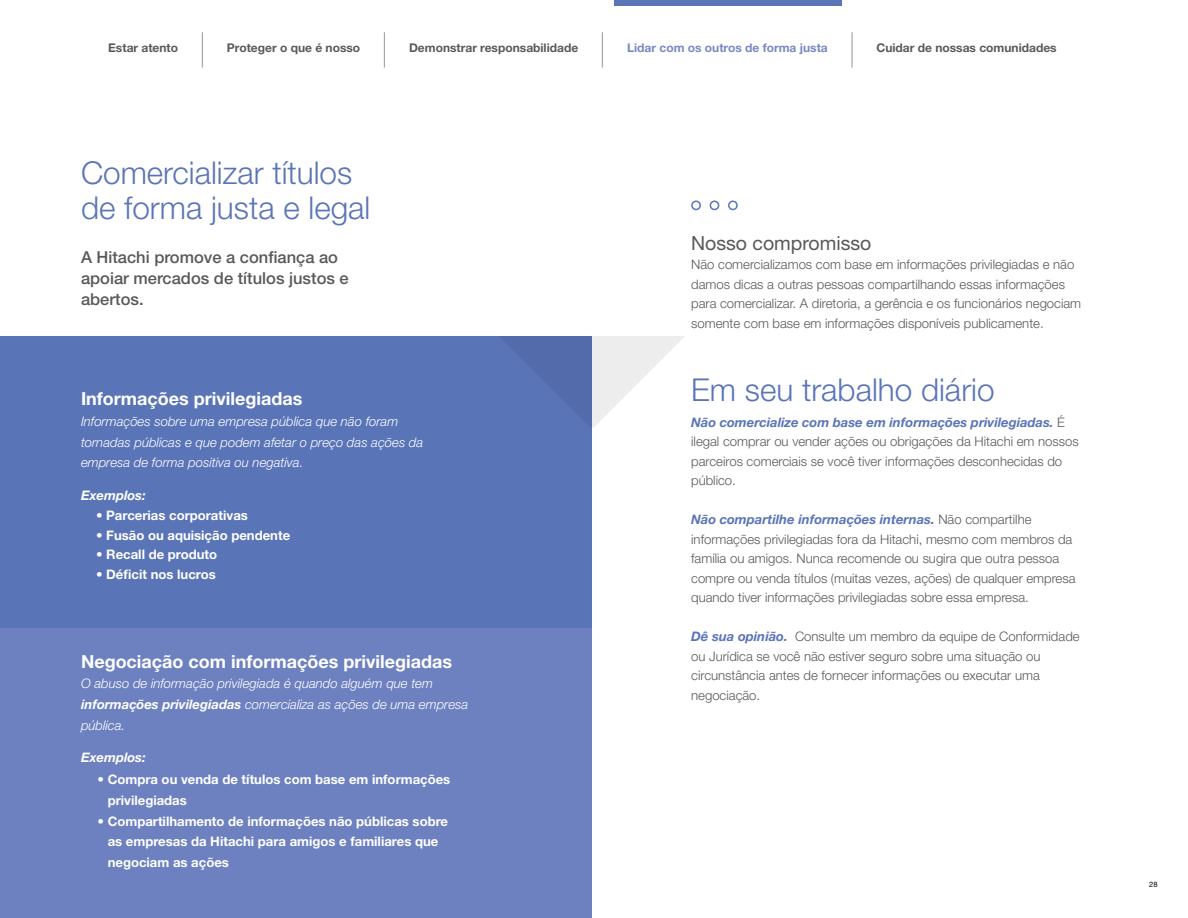
<style>
.page{position:relative;width:1188px;height:918px;background:#fff}
.page>*{position:absolute;margin:0;border:0;box-sizing:border-box;transform-origin:0 0}
.t1{font:700 35.25px "Helvetica Neue LT Std";color:#000;scale:.1 1}
.t2{font:300 31.5px/34.5px "Helvetica Neue LT Std";color:#5a74b8}
.t3{font:19.5px "Helvetica Neue LT Std";color:#58595b}
.t4{font:700 18px "Helvetica Neue LT Std";color:#fff}
.t5{font:500 16.5px/21px "Helvetica Neue LT Std";color:#58595b}
.t6{font:300 13.2px/19.5px "Helvetica Neue LT Std";color:#58595b}
.t7{font:700 13.2px/20.5px "Helvetica Neue LT Std";color:#fff}
.t8{font:italic 300 13.2px/20.5px "Helvetica Neue LT Std";color:#fff}
.t9{font:italic 700 13.2px "Helvetica Neue LT Std";color:#fff}
.t10{font:700 12px "Helvetica Neue LT Std";color:#58595b}
.t11{font:700 12px "Helvetica Neue LT Std";color:#7788c4}
.t12{font:7.5px "Helvetica Neue LT Std";color:#000}
.s1{font-weight:700}
.s2{font-weight:700;font-style:italic;color:#5a74b8}
</style>
<div class="page">
<div style="left:0;top:336px;width:591px;height:582px;background:#5a74b8"></div>
<div style="left:0;top:629px;width:591px;height:289px;background:#6d81c0"></div>
<svg style="left:500px;top:336px;width:185px;height:92px"></svg>
<div style="left:691px;top:201px;width:10px;height:9px;border:2px solid #5a74b8;border-radius:50%"></div>
<div style="left:710px;top:201px;width:9px;height:9px;border:2px solid #5a74b8;border-radius:50%"></div>
<div style="left:728px;top:201px;width:10px;height:9px;border:2px solid #5a74b8;border-radius:50%"></div>
<div style="left:614px;top:0;width:227px;height:5px;background:#5a74b8"></div>
<p class="t10" style="left:108px;top:40px;width:71px">Estar atento</p>
<h1 class="t1" style="left:202px;top:26px;width:9px">|</h1>
<p class="t10" style="left:227px;top:40px;width:135px">Proteger o que é nosso</p>
<h1 class="t1" style="left:384px;top:26px;width:9px">|</h1>
<p class="t10" style="left:409px;top:40px;width:171px">Demonstrar responsabilidade</p>
<h1 class="t1" style="left:602px;top:26px;width:9px">|</h1>
<p class="t11" style="left:627px;top:40px;width:202px">Lidar com os outros de forma justa</p>
<h1 class="t1" style="left:852px;top:26px;width:9px">|</h1>
<p class="t10" style="left:877px;top:40px;width:182px">Cuidar de nossas comunidades</p>
<h2 class="t2" style="left:81px;top:155px;width:291px">Comercializar títulos de forma justa e legal</h2>
<p class="t5" style="left:81px;top:246px;width:269px">A Hitachi promove a confiança ao apoiar mercados de títulos justos e abertos.</p>
<h3 class="t4" style="left:81px;top:388px;width:223px">Informações privilegiadas</h3>
<p class="t8" style="left:81px;top:411px;width:344px">Informações sobre uma empresa pública que não foram tornadas públicas e que podem afetar o preço das ações da empresa de forma positiva ou negativa.</p>
<p class="t9" style="left:81px;top:487px;width:66px">Exemplos:</p>
<p class="t7" style="left:96px;top:505px;width:153px">• Parcerias corporativas</p>
<p class="t7" style="left:96px;top:524px;width:196px">• Fusão ou aquisição pendente</p>
<p class="t7" style="left:96px;top:544px;width:123px">• Recall de produto</p>
<p class="t7" style="left:96px;top:563px;width:121px">• Déficit nos lucros</p>
<h3 class="t4" style="left:81px;top:650px;width:373px">Negociação com informações privilegiadas</h3>
<p class="t8" style="left:81px;top:673px;width:389px">O abuso de informação privilegiada é quando alguém que tem <span class="s1">informações privilegiadas</span> comercializa as ações de uma empresa pública.</p>
<p class="t9" style="left:81px;top:749px;width:66px">Exemplos:</p>
<p class="t7" style="left:108px;top:769px;width:344px;text-indent:-10px">• Compra ou venda de títulos com base em informações privilegiadas</p>
<p class="t7" style="left:108px;top:810px;width:342px;text-indent:-10px">• Compartilhamento de informações não públicas sobre as empresas da Hitachi para amigos e familiares que negociam as ações</p>
<h3 class="t3" style="left:691px;top:231px;width:182px">Nosso compromisso</h3>
<p class="t6" style="left:691px;top:254px;width:392px">Não comercializamos com base em informações privilegiadas e não damos dicas a outras pessoas compartilhando essas informações para comercializar. A diretoria, a gerência e os funcionários negociam somente com base em informações disponíveis publicamente.</p>
<h2 class="t2" style="left:691px;top:372px;width:305px">Em seu trabalho diário</h2>
<p class="t6" style="left:691px;top:412px;width:389px"><span class="s2">Não comercialize com base em informações privilegiadas.</span> É ilegal comprar ou vender ações ou obrigações da Hitachi em nossos parceiros comerciais se você tiver informações desconhecidas do público.</p>
<p class="t6" style="left:691px;top:509px;width:386px"><span class="s2">Não compartilhe informações internas.</span> Não compartilhe informações privilegiadas fora da Hitachi, mesmo com membros da família ou amigos. Nunca recomende ou sugira que outra pessoa compre ou venda títulos (muitas vezes, ações) de qualquer empresa quando tiver informações privilegiadas sobre essa empresa.</p>
<p class="t6" style="left:691px;top:626px;width:390px"><span class="s2">Dê sua opinião.</span> Consulte um membro da equipe de Conformidade ou Jurídica se você não estiver seguro sobre uma situação ou circunstância antes de fornecer informações ou executar uma negociação.</p>
<p class="t12" style="left:1149px;top:880px;width:10px">28</p>
</div>
